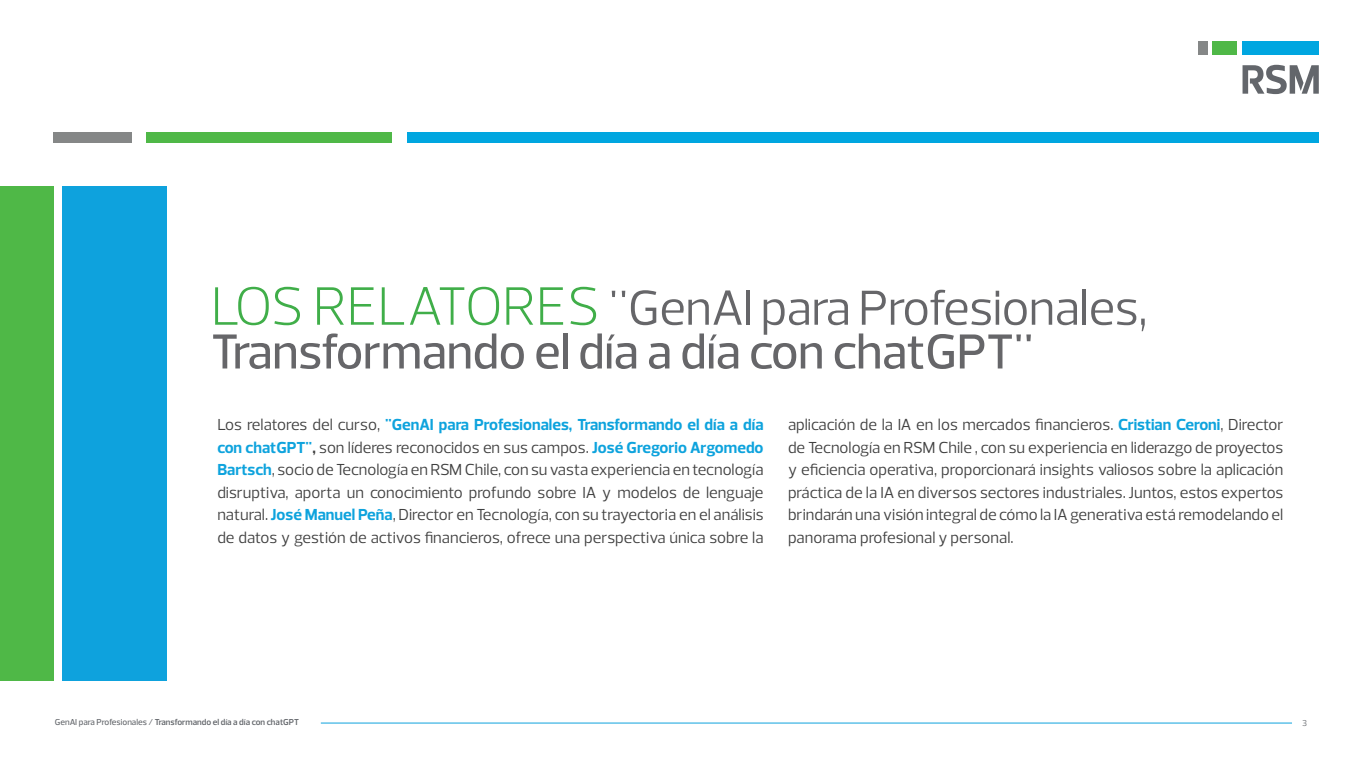
<style>
.page{position:relative;width:1372px;height:762px;background:#fff}
.page>*{position:absolute;margin:0;border:0;box-sizing:border-box;transform-origin:0 0}
.t1{font:500 50px/43.8px "Prelo";letter-spacing:-.01em;color:#666669}
.t2{font:16.25px/22.5px "Prelo";color:#404040;text-align:justify}
.t3{font:600 8.75px "Prelo";color:#63666b}
.t4{font:8.75px "Prelo";color:#63666b}
.s1{font-weight:300;font-size:55px;color:#40ae49}
.s2{font-weight:400}
.s3{font-weight:700;color:#0ea3dd}
.s4{font-weight:700}
.s5{font-weight:500}
</style>
<div class="page">
<div style="left:1242px;top:42px;width:76px;height:13px;background:#00a6e0"></div>
<div style="left:1197px;top:42px;width:10px;height:13px;background:#858787"></div>
<div style="left:1212px;top:42px;width:24px;height:13px;background:#4fb847"></div>
<svg style="left:1242px;top:65px;width:76px;height:29px"></svg>
<div style="left:54px;top:132px;width:78px;height:11px;background:#858787"></div>
<div style="left:147px;top:132px;width:245px;height:11px;background:#4fb847"></div>
<div style="left:407px;top:132px;width:911px;height:11px;background:#00a6e0"></div>
<hr style="left:321px;top:723px;width:970px;height:1px;background:#0ea2dd">
<div style="left:62px;top:186px;width:105px;height:494px;background:#0ea2dd"></div>
<div style="left:0;top:186px;width:53px;height:494px;background:#4fb847"></div>
<p class="t1" style="left:211px;top:286px;width:938px"><span class="s1">LOS RELATORES</span> <span class="s2">"GenAI para Profesionales,<br></span>Transformando el día a día con chatGPT"</p>
<p class="t2" style="left:217px;top:413px;width:547px">Los relatores del curso, <span class="s3">"GenAI para Profesionales, Transformando el día a día con chatGPT"</span><span class="s4">,</span> son líderes reconocidos en sus campos. <span class="s3">José Gregorio Argomedo Bartsch</span>, socio de Tecnología en RSM Chile, con su vasta experiencia en tecnología disruptiva, aporta un conocimiento profundo sobre IA y modelos de lenguaje natural. <span class="s3">José Manuel Peña</span>, Director en Tecnología, con su trayectoria en el análisis de datos y gestión de activos financieros, ofrece una perspectiva única sobre la</p>
<p class="t2" style="left:788px;top:413px;width:497px">aplicación de la IA en los mercados financieros. <span class="s3">Cristian Ceroni</span>, Director de Tecnología en RSM Chile , con su experiencia en liderazgo de proyectos y eficiencia operativa, proporcionará insights valiosos sobre la aplicación práctica de la IA en diversos sectores industriales. Juntos, estos expertos brindarán una visión integral de cómo la IA generativa está remodelando el panorama profesional y personal.</p>
<p class="t3" style="left:55px;top:717px;width:246px"><span class="s5">GenAI para Profesionales /</span> Transformando el día a día con chatGPT</p>
<p class="t4" style="left:1301px;top:718px;width:6px">3</p>
</div>
